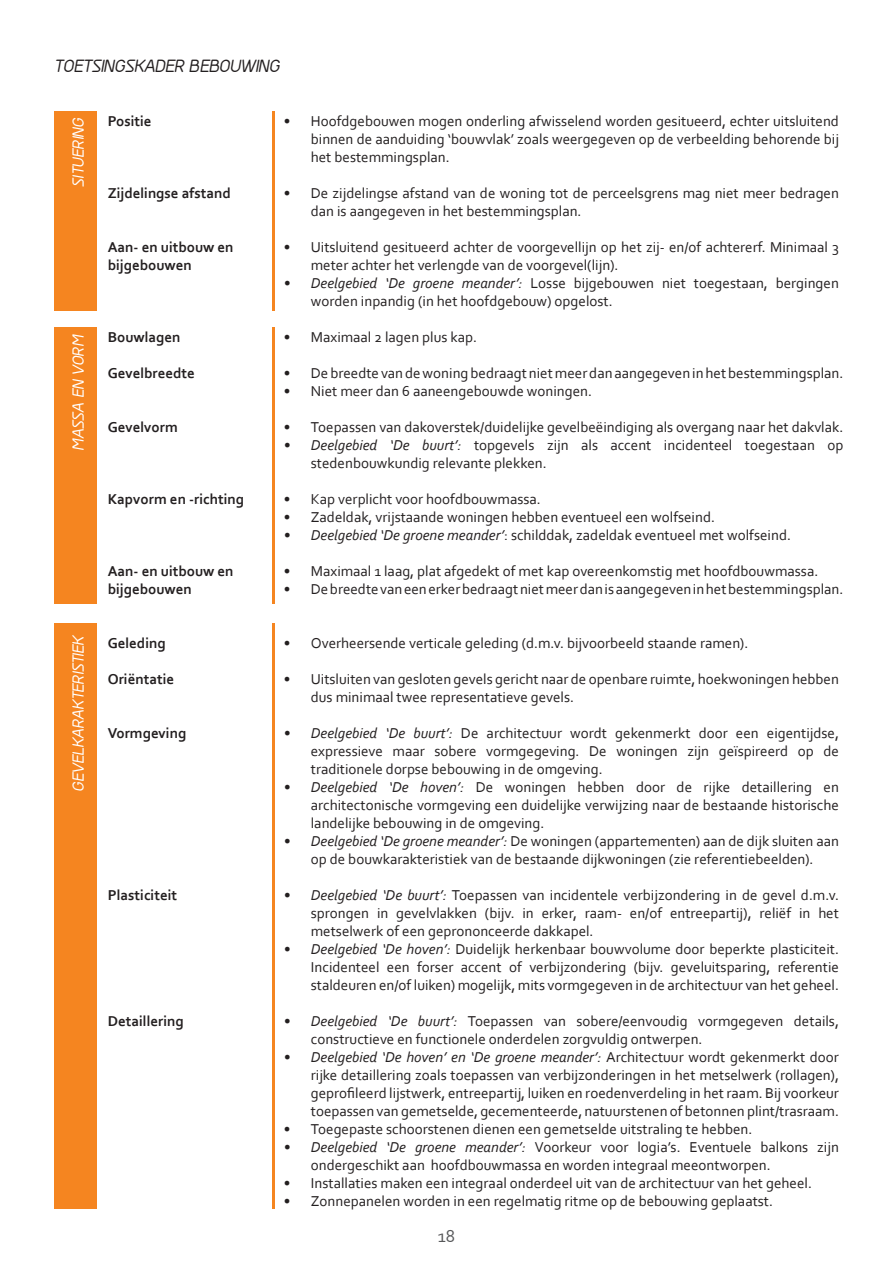
<style>
.page{position:relative;width:893px;height:1263px;background:#fff}
.page>*{position:absolute;margin:0;border:0;box-sizing:border-box;transform-origin:0 0}
.t1{font:18px "Corbel";color:#57585a}
.Kop_Hoofdstuk{font:italic 700 16.5px "Greyscale Basic";letter-spacing:-.01em;color:#231f20}
.t2{font:15px/18px "Corbel";color:#231f20}
.Kop_Hoofdstuk-2{font:700 15px "Corbel";color:#231f20}
.Kop_Hoofdstuk-3{font:italic 700 15px "Greyscale Basic";letter-spacing:-.02em;color:#fff}
.s1{font-style:italic}
</style>
<div class="page">
<div style="left:54px;top:111px;width:43px;height:199px;background:#f58520"></div>
<hr style="left:273px;top:111px;width:2px;height:199px;background:#f58520">
<div style="left:54px;top:328px;width:43px;height:276px;background:#f58520"></div>
<hr style="left:273px;top:328px;width:2px;height:276px;background:#f58520">
<div style="left:54px;top:624px;width:43px;height:585px;background:#f58520"></div>
<hr style="left:273px;top:624px;width:2px;height:585px;background:#f58520">
<p class="Kop_Hoofdstuk" style="left:54px;top:56px;width:227px">TOETSINGSKADER BEBOUWING</p>
<p class="Kop_Hoofdstuk-3" style="left:69px;top:187px;width:70px;rotate:-90deg">SITUERING</p>
<p class="Kop_Hoofdstuk-3" style="left:69px;top:451px;width:118px;rotate:-90deg">MASSA EN VORM</p>
<p class="Kop_Hoofdstuk-3" style="left:69px;top:792px;width:159px;rotate:-90deg">GEVELKARAKTERISTIEK</p>
<p class="Kop_Hoofdstuk-2" style="left:108px;top:112px;width:45px">Positie</p>
<p class="Kop_Hoofdstuk-2" style="left:108px;top:184px;width:125px">Zijdelingse afstand</p>
<p class="Kop_Hoofdstuk-2" style="left:108px;top:238px;width:127px">Aan- en uitbouw en</p>
<p class="Kop_Hoofdstuk-2" style="left:108px;top:256px;width:86px">bijgebouwen</p>
<p class="Kop_Hoofdstuk-2" style="left:108px;top:328px;width:74px">Bouwlagen</p>
<p class="Kop_Hoofdstuk-2" style="left:108px;top:364px;width:89px">Gevelbreedte</p>
<p class="Kop_Hoofdstuk-2" style="left:108px;top:418px;width:72px">Gevelvorm</p>
<p class="Kop_Hoofdstuk-2" style="left:108px;top:490px;width:138px">Kapvorm en -richting</p>
<p class="Kop_Hoofdstuk-2" style="left:108px;top:562px;width:127px">Aan- en uitbouw en</p>
<p class="Kop_Hoofdstuk-2" style="left:108px;top:580px;width:86px">bijgebouwen</p>
<p class="Kop_Hoofdstuk-2" style="left:108px;top:634px;width:59px">Geleding</p>
<p class="Kop_Hoofdstuk-2" style="left:108px;top:670px;width:68px">Oriëntatie</p>
<p class="Kop_Hoofdstuk-2" style="left:108px;top:724px;width:80px">Vormgeving</p>
<p class="Kop_Hoofdstuk-2" style="left:108px;top:886px;width:71px">Plasticiteit</p>
<p class="Kop_Hoofdstuk-2" style="left:108px;top:1012px;width:77px">Detaillering</p>
<p class="t2" style="left:311px;top:112px;width:530px;text-align:justify;text-indent:-27px">• Hoofdgebouwen mogen onderling afwisselend worden gesitueerd, echter uitsluitend binnen de aanduiding ‘bouwvlak’ zoals weergegeven op de verbeelding behorende bij het bestemmingsplan.</p>
<p class="t2" style="left:311px;top:184px;width:530px;text-indent:-27px">• De zijdelingse afstand van de woning tot de perceelsgrens mag niet meer bedragen dan is aangegeven in het bestemmingsplan.</p>
<p class="t2" style="left:311px;top:238px;width:530px;text-indent:-27px">• Uitsluitend gesitueerd achter de voorgevellijn op het zij- en/of achtererf. Minimaal 3 meter achter het verlengde van de voorgevel(lijn).</p>
<p class="t2" style="left:311px;top:274px;width:530px;text-indent:-27px"><span class="s1">• Deelgebied ‘De groene meander’:</span> Losse bijgebouwen niet toegestaan, bergingen worden inpandig (in het hoofdgebouw) opgelost.</p>
<p class="t2" style="left:284px;top:328px;width:195px">• Maximaal 2 lagen plus kap.</p>
<p class="t2" style="left:284px;top:364px;width:561px">• De breedte van de woning bedraagt niet meer dan aangegeven in het bestemmingsplan.</p>
<p class="t2" style="left:284px;top:382px;width:310px">• Niet meer dan 6 aaneengebouwde woningen.</p>
<p class="t2" style="left:284px;top:418px;width:561px">• Toepassen van dakoverstek/duidelijke gevelbeëindiging als overgang naar het dakvlak.</p>
<p class="t2" style="left:311px;top:436px;width:534px;text-indent:-27px"><span class="s1">• Deelgebied ‘De buurt’:</span> topgevels zijn als accent incidenteel toegestaan op stedenbouwkundig relevante plekken.</p>
<p class="t2" style="left:284px;top:490px;width:258px">• Kap verplicht voor hoofdbouwmassa.</p>
<p class="t2" style="left:284px;top:508px;width:433px">• Zadeldak, vrijstaande woningen hebben eventueel een wolfseind.</p>
<p class="t2" style="left:284px;top:526px;width:509px"><span class="s1">• Deelgebied ‘De groene meander’</span>: schilddak, zadeldak eventueel met wolfseind.</p>
<p class="t2" style="left:284px;top:562px;width:536px">• Maximaal 1 laag, plat afgedekt of met kap overeenkomstig met hoofdbouwmassa.</p>
<p class="t2" style="left:284px;top:580px;width:561px">• De breedte van een erker bedraagt niet meer dan is aangegeven in het bestemmingsplan.</p>
<p class="t2" style="left:284px;top:634px;width:466px">• Overheersende verticale geleding (d.m.v. bijvoorbeeld staande ramen).</p>
<p class="t2" style="left:311px;top:670px;width:530px;text-indent:-27px">• Uitsluiten van gesloten gevels gericht naar de openbare ruimte, hoekwoningen hebben dus minimaal twee representatieve gevels.</p>
<p class="t2" style="left:311px;top:724px;width:530px;text-align:justify;text-indent:-27px"><span class="s1">• Deelgebied ‘De buurt’:</span> De architectuur wordt gekenmerkt door een eigentijdse, expressieve maar sobere vormgegeving. De woningen zijn geïspireerd op de traditionele dorpse bebouwing in de omgeving.</p>
<p class="t2" style="left:311px;top:778px;width:530px;text-align:justify;text-indent:-27px"><span class="s1">• Deelgebied ‘De hoven’:</span> De woningen hebben door de rijke detaillering en architectonische vormgeving een duidelijke verwijzing naar de bestaande historische landelijke bebouwing in de omgeving.</p>
<p class="t2" style="left:284px;top:832px;width:557px;text-align:center"><span class="s1">• Deelgebied ‘De groene meander’:</span> De woningen (appartementen) aan de dijk sluiten aan op de bouwkarakteristiek van de bestaande dijkwoningen (zie referentiebeelden).</p>
<p class="t2" style="left:311px;top:886px;width:530px;text-align:justify;text-indent:-27px"><span class="s1">• Deelgebied ‘De buurt’:</span> Toepassen van incidentele verbijzondering in de gevel d.m.v. sprongen in gevelvlakken (bijv. in erker, raam- en/of entreepartij), reliëf in het metselwerk of een geprononceerde dakkapel.</p>
<p class="t2" style="left:311px;top:940px;width:530px;text-align:justify;text-indent:-27px"><span class="s1">• Deelgebied ‘De hoven’:</span> Duidelijk herkenbaar bouwvolume door beperkte plasticiteit.<br>Incidenteel een forser accent of verbijzondering (bijv. geveluitsparing, referentie staldeuren en/of luiken) mogelijk, mits vormgegeven in de architectuur van het geheel.</p>
<p class="t2" style="left:311px;top:1012px;width:530px;text-indent:-27px"><span class="s1">• Deelgebied ‘De buurt’:</span> Toepassen van sobere/eenvoudig vormgegeven details, constructieve en functionele onderdelen zorgvuldig ontwerpen.</p>
<p class="t2" style="left:311px;top:1048px;width:530px;text-align:justify;text-indent:-27px"><span class="s1">• Deelgebied ‘De hoven’ en ‘De groene meander’:</span> Architectuur wordt gekenmerkt door rijke detaillering zoals toepassen van verbijzonderingen in het metselwerk (rollagen), geprofileerd lijstwerk, entreepartij, luiken en roedenverdeling in het raam. Bij voorkeur toepassen van gemetselde, gecementeerde, natuurstenen of betonnen plint/trasraam.</p>
<p class="t2" style="left:284px;top:1120px;width:470px">• Toegepaste schoorstenen dienen een gemetselde uitstraling te hebben.</p>
<p class="t2" style="left:311px;top:1138px;width:530px;text-indent:-27px"><span class="s1">• Deelgebied ‘De groene meander’:</span> Voorkeur voor logia’s. Eventuele balkons zijn ondergeschikt aan hoofdbouwmassa en worden integraal meeontworpen.</p>
<p class="t2" style="left:284px;top:1174px;width:530px">• Installaties maken een integraal onderdeel uit van de architectuur van het geheel.</p>
<p class="t2" style="left:284px;top:1192px;width:491px">• Zonnepanelen worden in een regelmatig ritme op de bebouwing geplaatst.</p>
<p class="t1" style="left:438px;top:1225px;width:19px">18</p>
</div>
